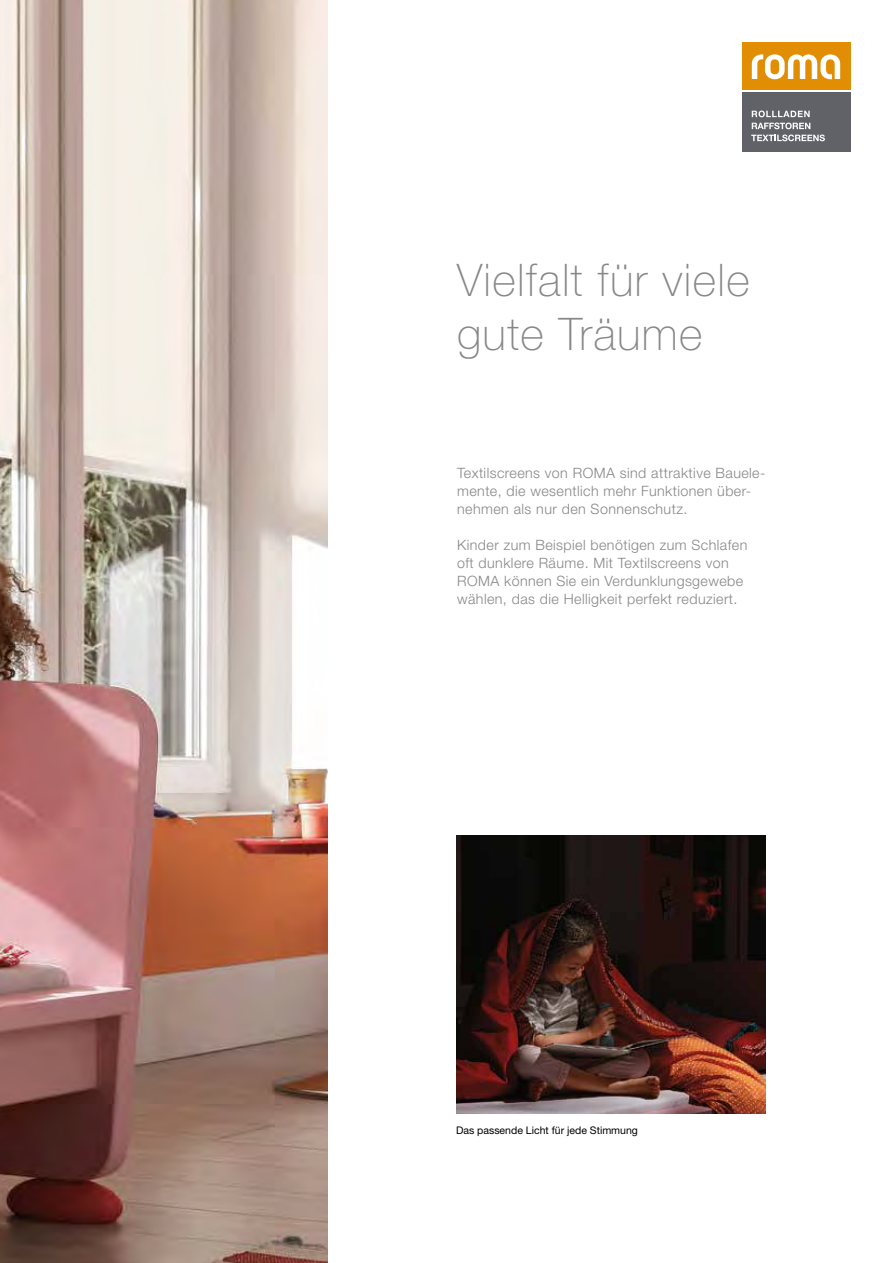
<style>
.page{position:relative;width:893px;height:1263px;background:#fff}
.page>*{position:absolute;margin:0;border:0;box-sizing:border-box;transform-origin:0 0}
.t1{font:100 45px/54px "Helvetica Neue LT Std";letter-spacing:.03em;color:#878787}
.t2{font:300 14.25px/18px "Helvetica Neue LT Std";letter-spacing:.03em;color:#878787}
.t3{font:10.5px "Helvetica Neue LT Std";color:#000}
</style>
<div class="page">
<img style="left:456px;top:836px;width:309px;height:277px">
<img style="left:0;top:0;width:327px;height:1263px">
<div style="left:742px;top:43px;width:108px;height:47px;background:#e28e04"></div>
<div style="left:742px;top:92px;width:108px;height:59px;background:#616168"></div>
<svg style="left:752px;top:54px;width:88px;height:25px"></svg>
<svg style="left:752px;top:111px;width:58px;height:6px"></svg>
<svg style="left:752px;top:123px;width:58px;height:6px"></svg>
<svg style="left:751px;top:135px;width:74px;height:6px"></svg>
<h1 class="t1" style="left:457px;top:253px;width:294px">Vielfalt für viele gute Träume</h1>
<p class="t2" style="left:457px;top:464px;width:310px">Textilscreens von ROMA sind attraktive Bauele&shy;mente, die wesentlich mehr Funktionen über&shy;nehmen als nur den Sonnenschutz.</p>
<p class="t2" style="left:457px;top:536px;width:292px">Kinder zum Beispiel benötigen zum Schlafen oft dunklere Räume. Mit Textilscreens von ROMA können Sie ein Verdunklungsgewebe wählen, das die Helligkeit perfekt reduziert.</p>
<p class="t3" style="left:456px;top:1124px;width:183px">Das passende Licht für jede Stimmung</p>
</div>
